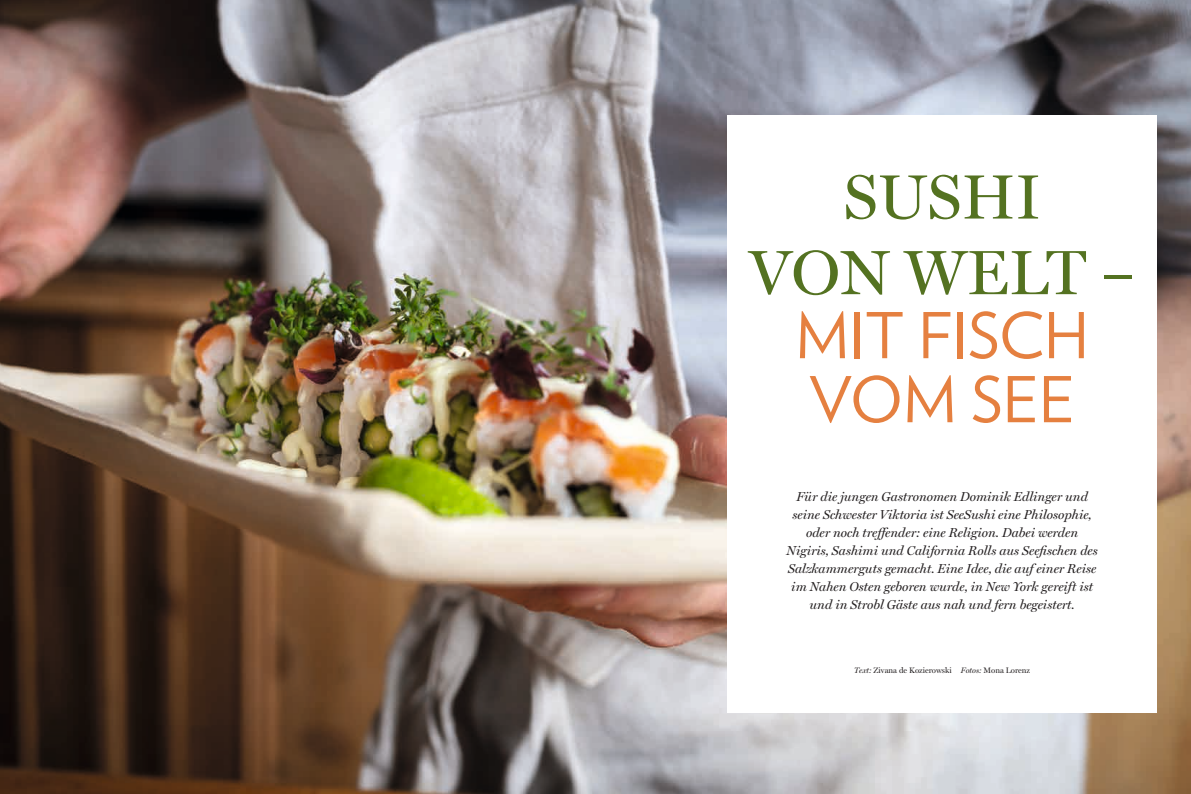
<style>
.page{position:relative;width:1191px;height:794px;background:#fff}
.page>*{position:absolute;margin:0;border:0;box-sizing:border-box;transform-origin:0 0}
.t1{font:63px/64px "Verlag";color:#e58040}
.t2{font:63px/75.6px "Miller Display";color:#547221;text-align:center}
.t3{font:italic 13px/18px "Miller Display";color:#231f20;text-align:center}
.t4{font:8px "Miller Display";color:#231f20}
.s1{font-style:italic}
</style>
<div class="page">
<img style="left:0;top:0;width:1191px;height:794px">
<div style="left:727px;top:115px;width:430px;height:597px;background:#fff"></div>
<h1 class="t2" style="left:749px;top:161px;width:388px">SUSHI<br>VON WELT –</h1>
<h1 class="t1" style="left:795px;top:300px;width:295px">MIT FISCH<br>VOM SEE</h1>
<p class="t3" style="left:786px;top:488px;width:313px">Für die jungen Gastronomen Dominik Edlinger und seine Schwester Viktoria ist SeeSushi eine Philosophie, oder noch treffender: eine Religion. Dabei werden Nigiris, Sashimi und California Rolls aus Seefischen des Salzkammerguts gemacht. Eine Idee, die auf einer Reise im Nahen Osten geboren wurde, in New York gereift ist und in Strobl Gäste aus nah und fern begeistert.</p>
<p class="t4" style="left:854px;top:665px;width:177px"><span class="s1">Text:</span> Zivana de Kozierowski <span class="s1">Fotos:</span> Mona Lorenz</p>
</div>
